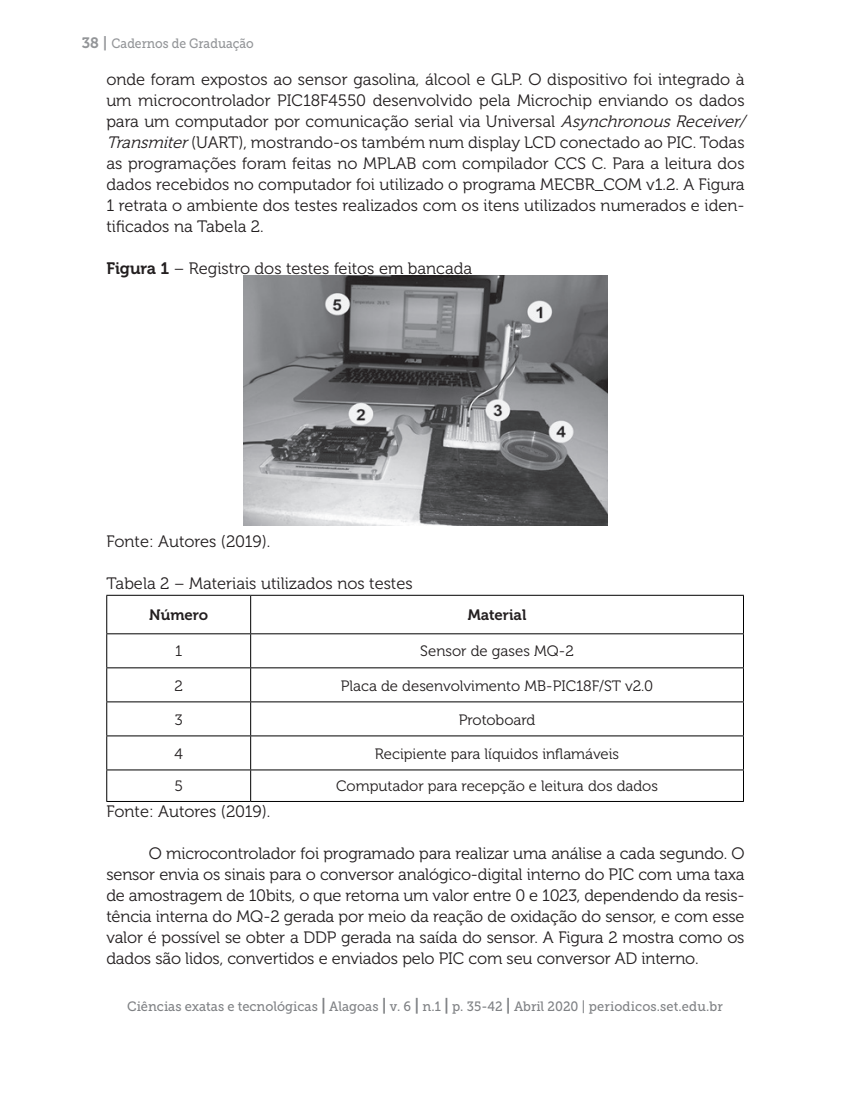
<style>
.page{position:relative;width:851px;height:1106px;background:#fff}
.page>*{position:absolute;margin:0;border:0;box-sizing:border-box;transform-origin:0 0}
.t1{font:16.5px/21px "Museo 300";color:#231f20}
.t2{font:15px "Museo 300";color:#231f20}
.t3{font:15px "Museo 700";color:#231f20}
.t4{font:13.5px "Museo Slab 500";color:#808285;scale:.95 1}
.t5{font:13.5px "Museo Slab 500";color:#939598;scale:.9 1}
.s1{font-family:"Museo 700";font-size:15px}
.s2{font-style:italic}
.s3{font-family:"Museo 700"}
.s4{font-family:"Museo 700";font-size:16.5px}
</style>
<div class="page">
<img style="left:244px;top:275px;width:363px;height:251px">
<hr style="left:106px;top:595px;width:144px;height:1px;background:#000001">
<hr style="left:106px;top:595px;width:1px;height:38px;background:#000001">
<hr style="left:250px;top:595px;width:493px;height:1px;background:#000001">
<hr style="left:250px;top:595px;width:1px;height:38px;background:#000001">
<hr style="left:743px;top:595px;width:1px;height:38px;background:#000001">
<hr style="left:106px;top:633px;width:144px;height:1px;background:#000001">
<hr style="left:106px;top:634px;width:1px;height:33px;background:#000001">
<hr style="left:250px;top:633px;width:493px;height:1px;background:#000001">
<hr style="left:250px;top:634px;width:1px;height:33px;background:#000001">
<hr style="left:743px;top:634px;width:1px;height:33px;background:#000001">
<hr style="left:106px;top:667px;width:144px;height:1px;background:#000001">
<hr style="left:106px;top:668px;width:1px;height:33px;background:#000001">
<hr style="left:250px;top:667px;width:493px;height:1px;background:#000001">
<hr style="left:250px;top:668px;width:1px;height:33px;background:#000001">
<hr style="left:743px;top:668px;width:1px;height:33px;background:#000001">
<hr style="left:106px;top:701px;width:144px;height:1px;background:#000001">
<hr style="left:106px;top:702px;width:1px;height:33px;background:#000001">
<hr style="left:250px;top:701px;width:493px;height:1px;background:#000001">
<hr style="left:250px;top:702px;width:1px;height:33px;background:#000001">
<hr style="left:743px;top:702px;width:1px;height:33px;background:#000001">
<hr style="left:106px;top:735px;width:144px;height:1px;background:#000001">
<hr style="left:106px;top:736px;width:1px;height:33px;background:#000001">
<hr style="left:250px;top:735px;width:493px;height:1px;background:#000001">
<hr style="left:250px;top:736px;width:1px;height:33px;background:#000001">
<hr style="left:743px;top:736px;width:1px;height:33px;background:#000001">
<hr style="left:106px;top:769px;width:144px;height:1px;background:#000001">
<hr style="left:106px;top:770px;width:1px;height:31px;background:#000001">
<hr style="left:250px;top:769px;width:493px;height:1px;background:#000001">
<hr style="left:250px;top:770px;width:1px;height:31px;background:#000001">
<hr style="left:743px;top:770px;width:1px;height:31px;background:#000001">
<hr style="left:106px;top:801px;width:144px;height:1px;background:#000001">
<hr style="left:250px;top:801px;width:493px;height:1px;background:#000001">
<p class="t5" style="left:82px;top:36px;width:193px"><span class="s1">38 |</span> Cadernos de Graduação</p>
<p class="t1" style="left:106px;top:69px;width:644px">onde foram expostos ao sensor gasolina, álcool e GLP. O dispositivo foi integrado à um microcontrolador PIC18F4550 desenvolvido pela Microchip enviando os dados para um computador por comunicação serial via Universal <span class="s2">AsynchronousReceiver/ Transmiter</span>(UART), mostrando-os também num display LCD conectado ao PIC. Todas as programações foram feitas no MPLAB com compilador CCS C. Para a leitura dos dados recebidos no computador foi utilizado o programa MECBR_COM v1.2. A Figura 1 retrata o ambiente dos testes realizados com os itens utilizados numerados e iden&shy;tificados na Tabela 2.</p>
<p class="t1" style="left:106px;top:258px;width:367px"><span class="s3">Figura 1</span> – Registro dos testes feitos em bancada</p>
<p class="t1" style="left:106px;top:531px;width:166px">Fonte: Autores (2019).</p>
<p class="t1" style="left:106px;top:573px;width:308px">Tabela 2 – Materiais utilizados nos testes</p>
<p class="t3" style="left:149px;top:606px;width:60px">Número</p>
<p class="t3" style="left:467px;top:606px;width:60px">Material</p>
<p class="t2" style="left:175px;top:643px;width:9px">1</p>
<p class="t2" style="left:420px;top:643px;width:155px">Sensor de gases MQ-2</p>
<p class="t2" style="left:174px;top:677px;width:10px">2</p>
<p class="t2" style="left:341px;top:677px;width:314px">Placa de desenvolvimento MB-PIC18F/ST v2.0</p>
<p class="t2" style="left:175px;top:711px;width:9px">3</p>
<p class="t2" style="left:458px;top:711px;width:78px">Protoboard</p>
<p class="t2" style="left:174px;top:745px;width:10px">4</p>
<p class="t2" style="left:375px;top:745px;width:246px">Recipiente para líquidos inflamáveis</p>
<p class="t2" style="left:174px;top:778px;width:10px">5</p>
<p class="t2" style="left:336px;top:778px;width:323px">Computador para recepção e leitura dos dados</p>
<p class="t1" style="left:106px;top:801px;width:166px">Fonte: Autores (2019).</p>
<p class="t1" style="left:106px;top:843px;width:639px;text-align:justify;text-indent:43px">O microcontrolador foi programado para realizar uma análise a cada segundo. O sensor envia os sinais para o conversor analógico-digital interno do PIC com uma taxa de amostragem de 10bits, o que retorna um valor entre 0 e 1023, dependendo da resis&shy;tência interna do MQ-2 gerada por meio da reação de oxidação do sensor, e com esse valor é possível se obter a DDP gerada na saída do sensor. A Figura 2 mostra como os dados são lidos, convertidos e enviados pelo PIC com seu conversor AD interno.</p>
<p class="t4" style="left:127px;top:999px;width:628px">Ciências exatas e tecnológicas <span class="s4">|</span> Alagoas <span class="s4">|</span> v. 6 <span class="s4">|</span> n.1 <span class="s4">|</span> p. 35-42 <span class="s4">|</span> Abril 2020 | periodicos.set.edu.br</p>
</div>
